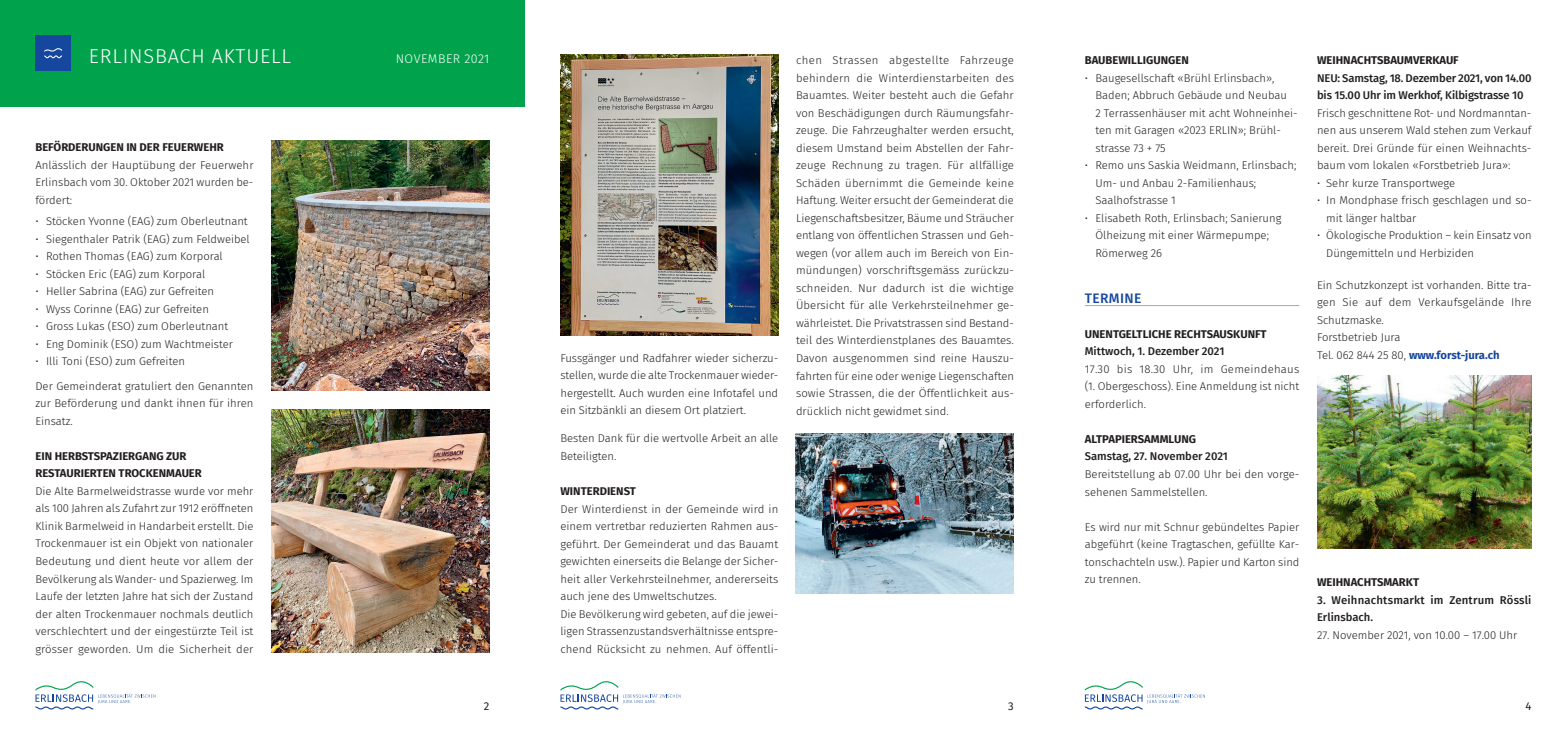
<style>
.page{position:relative;width:1567px;height:745px;background:#fff}
.page>*{position:absolute;margin:0;border:0;box-sizing:border-box;transform-origin:0 0}
.t1{font:300 20px "Fira Sans";letter-spacing:.04em;color:#fff}
.t2{font:500 13.75px "Fira Sans";letter-spacing:.025em;color:#16479e}
.t3{font:300 12.5px "Fira Sans";letter-spacing:.04em;color:#fff}
.t4{font:300 11.25px/17.5px "Fira Sans";color:#231f20}
.t5{font:700 11.25px/17.5px "Fira Sans";color:#231f20}
.t6{font:500 11.25px/17.5px "Fira Sans";letter-spacing:-.01em;color:#231f20}
.t7{font:500 11.25px/17.5px "Fira Sans";letter-spacing:.015em;color:#231f20}
.t8{font:11.25px "Fira Sans";color:#231f20}
.s1{font-weight:700;color:#16479e}
</style>
<div class="page">
<div style="left:0;top:0;width:524px;height:106px;background:#00a34c"></div>
<div style="left:35px;top:35px;width:36px;height:36px;background:#16479e"></div>
<svg style="left:44px;top:48px;width:18px;height:10px"></svg>
<svg style="left:35px;top:681px;width:120px;height:28px"></svg>
<svg style="left:560px;top:681px;width:120px;height:28px"></svg>
<svg style="left:1084px;top:681px;width:120px;height:28px"></svg>
<img style="left:271px;top:141px;width:218px;height:249px">
<img style="left:271px;top:409px;width:218px;height:243px">
<img style="left:560px;top:55px;width:218px;height:280px">
<img style="left:795px;top:433px;width:218px;height:160px">
<hr style="left:1084px;top:305px;width:215px;height:1px;background:#96a7d4">
<img style="left:1317px;top:375px;width:214px;height:172px">
<h1 class="t1" style="left:89px;top:42px;width:204px">ERLINSBACH AKTUELL</h1>
<p class="t3" style="left:395px;top:50px;width:95px">NOVEMBER 2021</p>
<p class="t5" style="left:35px;top:138px;width:190px">BEFÖRDERUNGEN IN DER FEUERWEHR</p>
<p class="t4" style="left:35px;top:156px;width:220px;text-align:justify">Anlässlich der Hauptübung der Feuerwehr Erlinsbach vom 30. Oktober 2021 wurden be&shy;fördert:</p>
<p class="t4" style="left:35px;top:212px;width:214px">• Stöcken Yvonne (EAG) zum Oberleutnant</p>
<p class="t4" style="left:35px;top:230px;width:216px">• Siegenthaler Patrik (EAG) zum Feldweibel</p>
<p class="t4" style="left:35px;top:247px;width:189px">• Rothen Thomas (EAG) zum Korporal</p>
<p class="t4" style="left:35px;top:265px;width:171px">• Stöcken Eric (EAG) zum Korporal</p>
<p class="t4" style="left:35px;top:282px;width:180px">• Heller Sabrina (EAG) zur Gefreiten</p>
<p class="t4" style="left:35px;top:300px;width:175px">• Wyss Corinne (EAG) zur Gefreiten</p>
<p class="t4" style="left:35px;top:317px;width:194px">• Gross Lukas (ESO) zum Oberleutnant</p>
<p class="t4" style="left:35px;top:335px;width:199px">• Eng Dominik (ESO) zum Wachtmeister</p>
<p class="t4" style="left:35px;top:349px;width:220px;line-height:24.5px">• Illi Toni (ESO) zum Gefreiten<br>Der Gemeinderat gratuliert den Genannten</p>
<p class="t4" style="left:35px;top:394px;width:219px">zur Beförderung und dankt ihnen für ihren<br>Einsatz.</p>
<p class="t5" style="left:35px;top:446px;width:168px">EIN HERBSTSPAZIERGANG ZUR<br>RESTAURIERTEN TROCKENMAUER</p>
<p class="t4" style="left:35px;top:482px;width:220px;text-align:justify">Die Alte Barmelweidstrasse wurde vor mehr als 100 Jahren als Zufahrt zur 1912 eröffneten Klinik Barmelweid in Handarbeit erstellt. Die Trockenmauer ist ein Objekt von nationaler Bedeutung und dient heute vor allem der Bevölkerung als Wander- und Spazierweg. Im Laufe der letzten Jahre hat sich der Zustand der alten Trockenmauer nochmals deutlich verschlechtert und der eingestürzte Teil ist grösser geworden. Um die Sicherheit der</p>
<p class="t4" style="left:560px;top:349px;width:219px;text-align:justify">Fussgänger und Radfahrer wieder sicherzu&shy;stellen, wurde die alte Trockenmauer wieder&shy;hergestellt. Auch wurden eine Infotafel und ein Sitzbänkli an diesem Ort platziert.</p>
<p class="t4" style="left:560px;top:429px;width:219px">Besten Dank für die wertvolle Arbeit an alle<br>Beteiligten.</p>
<p class="t5" style="left:560px;top:481px;width:77px">WINTERDIENST</p>
<p class="t4" style="left:560px;top:499px;width:219px">Der Winterdienst in der Gemeinde wird in einem vertretbar reduzierten Rahmen aus&shy;geführt. Der Gemeinderat und das Bauamt gewichten einerseits die Belange der Sicher&shy;heit aller Verkehrsteilnehmer, andererseits auch jene des Umweltschutzes.<br>Die Bevölkerung wird gebeten, auf die jewei&shy;ligen Strassenzustandsverhältnisse entspre&shy;chend Rücksicht zu nehmen. Auf öffentli-</p>
<p class="t4" style="left:796px;top:51px;width:219px;text-align:justify">chen Strassen abgestellte Fahrzeuge behindern die Winterdienstarbeiten des Bauamtes. Weiter besteht auch die Gefahr von Beschädigungen durch Räumungsfahr&shy;zeuge. Die Fahrzeughalter werden ersucht, diesem Umstand beim Abstellen der Fahr&shy;zeuge Rechnung zu tragen. Für allfällige Schäden übernimmt die Gemeinde keine Haftung. Weiter ersucht der Gemeinderat die Liegenschaftsbesitzer, Bäume und Sträucher entlang von öffentlichen Strassen und Geh&shy;wegen (vor allem auch im Bereich von Ein&shy;mündungen) vorschriftsgemäss zurückzu&shy;schneiden. Nur dadurch ist die wichtige Übersicht für alle Verkehrsteilnehmer ge&shy;währleistet. Die Privatstrassen sind Bestand&shy;teil des Winterdienstplanes des Bauamtes.<br>Davon ausgenommen sind reine Hauszu&shy;fahrten für eine oder wenige Liegenschaften sowie Strassen, die der Öffentlichkeit aus&shy;drücklich nicht gewidmet sind.</p>
<p class="t5" style="left:1084px;top:51px;width:105px">BAUBEWILLIGUNGEN</p>
<p class="t4" style="left:1095px;top:69px;width:204px;text-indent:-11px">• Baugesellschaft «Brühl Erlinsbach», Baden; Abbruch Gebäude und Neubau<br>2 Terrassenhäuser mit acht Wohneinhei&shy;ten mit Garagen «2023 ERLIN»; Brühl&shy;strasse 73 + 75</p>
<p class="t4" style="left:1095px;top:156px;width:202px;text-indent:-11px">• Remo uns Saskia Weidmann, Erlinsbach;<br>Um- und Anbau 2-Familienhaus;<br>Saalhofstrasse 1</p>
<p class="t4" style="left:1095px;top:209px;width:187px;text-indent:-11px">• Elisabeth Roth, Erlinsbach; Sanierung<br>Ölheizung mit einer Wärmepumpe;<br>Römerweg 26</p>
<p class="t2" style="left:1084px;top:287px;width:58px">TERMINE</p>
<p class="t5" style="left:1084px;top:324px;width:183px">UNENTGELTLICHE RECHTSAUSKUNFT</p>
<p class="t6" style="left:1084px;top:342px;width:141px">Mittwoch, 1. Dezember 2021</p>
<p class="t4" style="left:1084px;top:360px;width:216px;text-align:justify">17.30 bis 18.30 Uhr, im Gemeindehaus (1. Obergeschoss). Eine Anmeldung ist nicht erforderlich.</p>
<p class="t5" style="left:1084px;top:429px;width:113px">ALTPAPIERSAMMLUNG</p>
<p class="t6" style="left:1084px;top:447px;width:144px">Samstag, 27. November 2021</p>
<p class="t4" style="left:1084px;top:465px;width:216px">Bereitstellung ab 07.00 Uhr bei den vorge&shy;sehenen Sammelstellen.</p>
<p class="t4" style="left:1084px;top:517px;width:216px;text-align:justify">Es wird nur mit Schnur gebündeltes Papier abgeführt (keine Tragtaschen, gefüllte Kar&shy;tonschachteln usw.). Papier und Karton sind zu trennen.</p>
<p class="t5" style="left:1316px;top:51px;width:143px">WEIHNACHTSBAUMVERKAUF</p>
<p class="t6" style="left:1316px;top:68px;width:216px">NEU: Samstag, 18. Dezember 2021, von 14.00 bis 15.00 Uhr im Werkhof, Kilbigstrasse 10</p>
<p class="t4" style="left:1316px;top:104px;width:216px;text-align:justify">Frisch geschnittene Rot- und Nordmanntan&shy;nen aus unserem Wald stehen zum Verkauf bereit. Drei Gründe für einen Weihnachts&shy;baum vom lokalen «Forstbetrieb Jura»:</p>
<p class="t4" style="left:1316px;top:174px;width:140px">• Sehr kurze Transportwege</p>
<p class="t4" style="left:1326px;top:191px;width:207px;text-indent:-9px">• In Mondphase frisch geschlagen und so&shy;mit länger haltbar</p>
<p class="t4" style="left:1326px;top:226px;width:207px;text-indent:-9px">• Ökologische Produktion – kein Einsatz von<br>Düngemitteln und Herbiziden</p>
<p class="t4" style="left:1316px;top:276px;width:216px">Ein Schutzkonzept ist vorhanden. Bitte tra&shy;gen Sie auf dem Verkaufsgelände Ihre<br>Schutzmaske.<br>Forstbetrieb Jura<br>Tel. 062 844 25 80, <span class="s1">www.forst-jura.ch</span></p>
<p class="t5" style="left:1316px;top:572px;width:103px">WEIHNACHTSMARKT</p>
<p class="t7" style="left:1316px;top:590px;width:216px">3. Weihnachtsmarkt im Zentrum Rössli<br>Erlinsbach.</p>
<p class="t4" style="left:1316px;top:626px;width:202px">27. November 2021, von 10.00 – 17.00 Uhr</p>
<p class="t8" style="left:483px;top:696px;width:7px">2</p>
<p class="t8" style="left:1008px;top:696px;width:7px">3</p>
<p class="t8" style="left:1525px;top:696px;width:7px">4</p>
</div>
